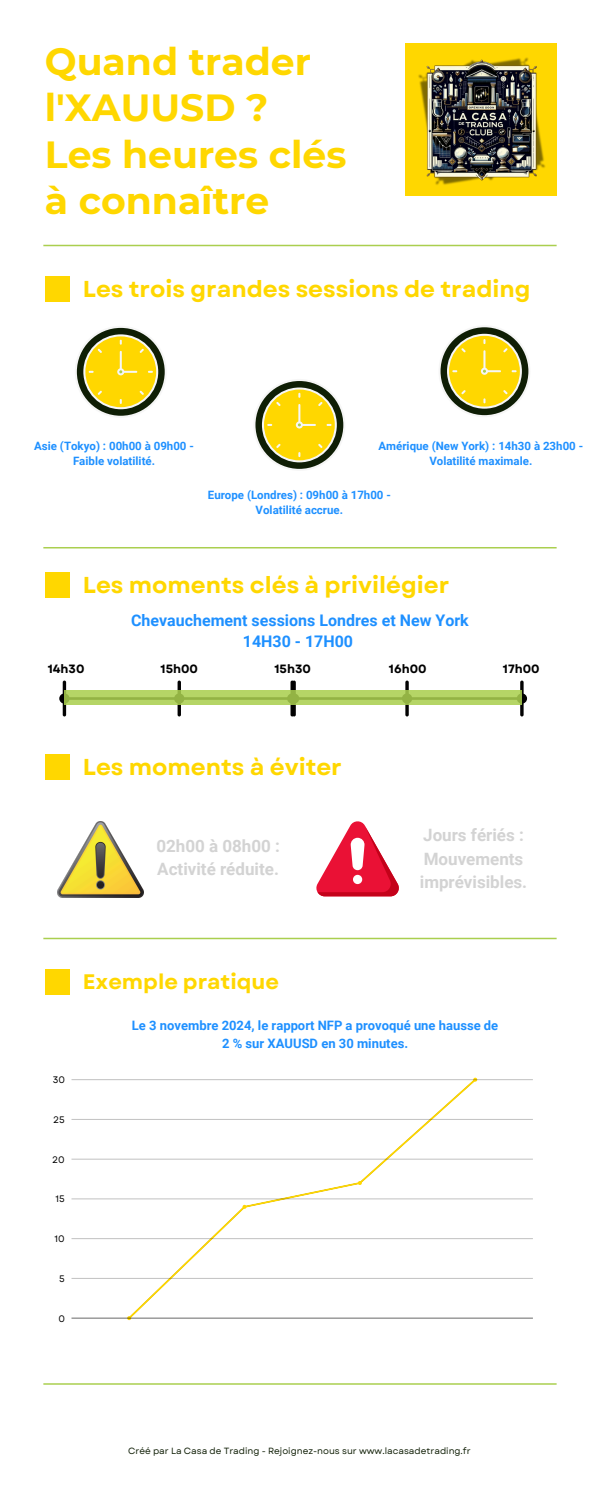
<style>
.page{position:relative;width:600px;height:1500px;background:#fff}
.page>*{position:absolute;margin:0;border:0;box-sizing:border-box;transform-origin:0 0}
.t1{font:700 37.7px/46.5px "Montserrat";color:#ffd700}
.t2{font:700 23px "Garet";color:#ffd700}
.t3{font:700 21px "Garet";color:#ffd700}
.t4{font:700 17px/23.2px "Roboto";color:#d3d3d3}
.t5{font:700 16px/21.8px "Roboto";color:#1e90ff;text-align:center}
.t6{font:700 13px/18px "Roboto";color:#1e90ff;text-align:center}
.t7{font:700 12px "Garet";color:#000}
.t8{font:700 11.5px/15.8px "Roboto";color:#1e90ff;text-align:center}
.t9{font:9.4px "Garet";color:#000}
.t10{font:9px "Garet";color:#0f1e05}
</style>
<div class="page">
<div style="left:405px;top:44px;width:152px;height:152px;background:#ffd700"></div>
<div style="left:45px;top:276px;width:25px;height:26px;background:#ffd700"></div>
<hr style="left:43px;top:245px;width:514px;height:1px;background:#aacf4f">
<hr style="left:43px;top:547px;width:514px;height:1px;background:#aacf4f">
<hr style="left:43px;top:938px;width:514px;height:1px;background:#aacf4f">
<hr style="left:43px;top:1383px;width:514px;height:2px;background:#aacf4f">
<div style="left:45px;top:969px;width:25px;height:26px;background:#ffd700"></div>
<svg style="left:76px;top:327px;width:89px;height:89px"></svg>
<svg style="left:255px;top:381px;width:89px;height:88px"></svg>
<svg style="left:440px;top:327px;width:89px;height:89px"></svg>
<img style="left:418px;top:57px;width:128px;height:128px">
<div style="left:45px;top:572px;width:25px;height:26px;background:#ffd700"></div>
<svg style="left:59px;top:693px;width:11px;height:11px"></svg>
<hr style="left:178px;top:681px;width:3px;height:35px;background:#000;border-radius:2px">
<svg style="left:292px;top:681px;width:4px;height:35px"></svg>
<hr style="left:63px;top:681px;width:3px;height:35px;background:#000;border-radius:2px">
<svg style="left:517px;top:693px;width:10px;height:11px"></svg>
<svg style="left:405px;top:681px;width:4px;height:35px"></svg>
<svg style="left:520px;top:681px;width:4px;height:35px"></svg>
<hr style="left:291px;top:681px;width:3px;height:35px;background:#000;border-radius:2px">
<svg style="left:64px;top:690px;width:458px;height:14px;background:#accc5d"></svg>
<div style="left:45px;top:754px;width:25px;height:26px;background:#ffd700"></div>
<img style="left:57px;top:821px;width:86px;height:77px">
<svg style="left:316px;top:821px;width:83px;height:75px"></svg>
<svg style="left:127px;top:1077px;width:351px;height:244px"></svg>
<hr style="left:72px;top:1318px;width:461px;height:1px;background:#9e9e9e">
<hr style="left:72px;top:1278px;width:461px;height:1px;background:#c6c6c6">
<hr style="left:72px;top:1238px;width:461px;height:1px;background:#c9c9c9">
<hr style="left:72px;top:1199px;width:461px;height:1px;background:#e6e6e6">
<hr style="left:72px;top:1159px;width:461px;height:1px;background:#d5d5d5">
<hr style="left:72px;top:1119px;width:461px;height:1px;background:#c5c5c5">
<hr style="left:72px;top:1079px;width:461px;height:1px;background:#cacaca">
<h1 class="t1" style="left:45px;top:38px;width:303px">Quand trader l'XAUUSD ?<br>Les heures clés à connaître</h1>
<p class="t2" style="left:83px;top:272px;width:449px">Les trois grandes sessions de trading</p>
<p class="t8" style="left:34px;top:438px;width:161px">Asie (Tokyo) : 00h00 à 09h00 -<br>Faible volatilité.</p>
<p class="t8" style="left:379px;top:438px;width:206px">Amérique (New York) : 14h30 à 23h00 -<br>Volatilité maximale.</p>
<h2 class="t8" style="left:208px;top:487px;width:184px">Europe (Londres) : 09h00 à 17h00 -<br>Volatilité accrue.</h2>
<h5 class="t2" style="left:83px;top:569px;width:368px">Les moments clés à privilégier</h5>
<p class="t5" style="left:131px;top:609px;width:339px">Chevauchement sessions Londres et New York<br>14H30 - 17H00</p>
<p class="t7" style="left:48px;top:660px;width:38px">14h30</p>
<p class="t7" style="left:161px;top:660px;width:39px">15h00</p>
<h5 class="t7" style="left:275px;top:660px;width:38px">15h30</h5>
<h5 class="t7" style="left:389px;top:660px;width:39px">16h00</h5>
<p class="t7" style="left:503px;top:660px;width:38px">17h00</p>
<h2 class="t2" style="left:83px;top:751px;width:261px">Les moments à éviter</h2>
<h3 class="t4" style="left:156px;top:835px;width:125px">02h00 à 08h00 :<br>Activité réduite.</h3>
<h4 class="t4" style="left:420px;top:824px;width:109px">Jours fériés :<br>Mouvements imprévisibles.</h4>
<p class="t3" style="left:83px;top:966px;width:198px">Exemple pratique</p>
<p class="t9" style="left:53px;top:1073px;width:14px">30</p>
<p class="t9" style="left:53px;top:1113px;width:13px">25</p>
<p class="t9" style="left:52px;top:1152px;width:14px">20</p>
<p class="t9" style="left:55px;top:1192px;width:11px">15</p>
<p class="t9" style="left:55px;top:1232px;width:12px">10</p>
<p class="t9" style="left:59px;top:1272px;width:7px">5</p>
<p class="t9" style="left:58px;top:1311px;width:8px">0</p>
<h4 class="t6" style="left:132px;top:1016px;width:368px">Le 3 novembre 2024, le rapport NFP a provoqué une hausse de<br>2 % sur XAUUSD en 30 minutes.</h4>
<p class="t10" style="left:128px;top:1444px;width:344px">Créé par La Casa de Trading - Rejoignez-nous sur www.lacasadetrading.fr</p>
</div>
